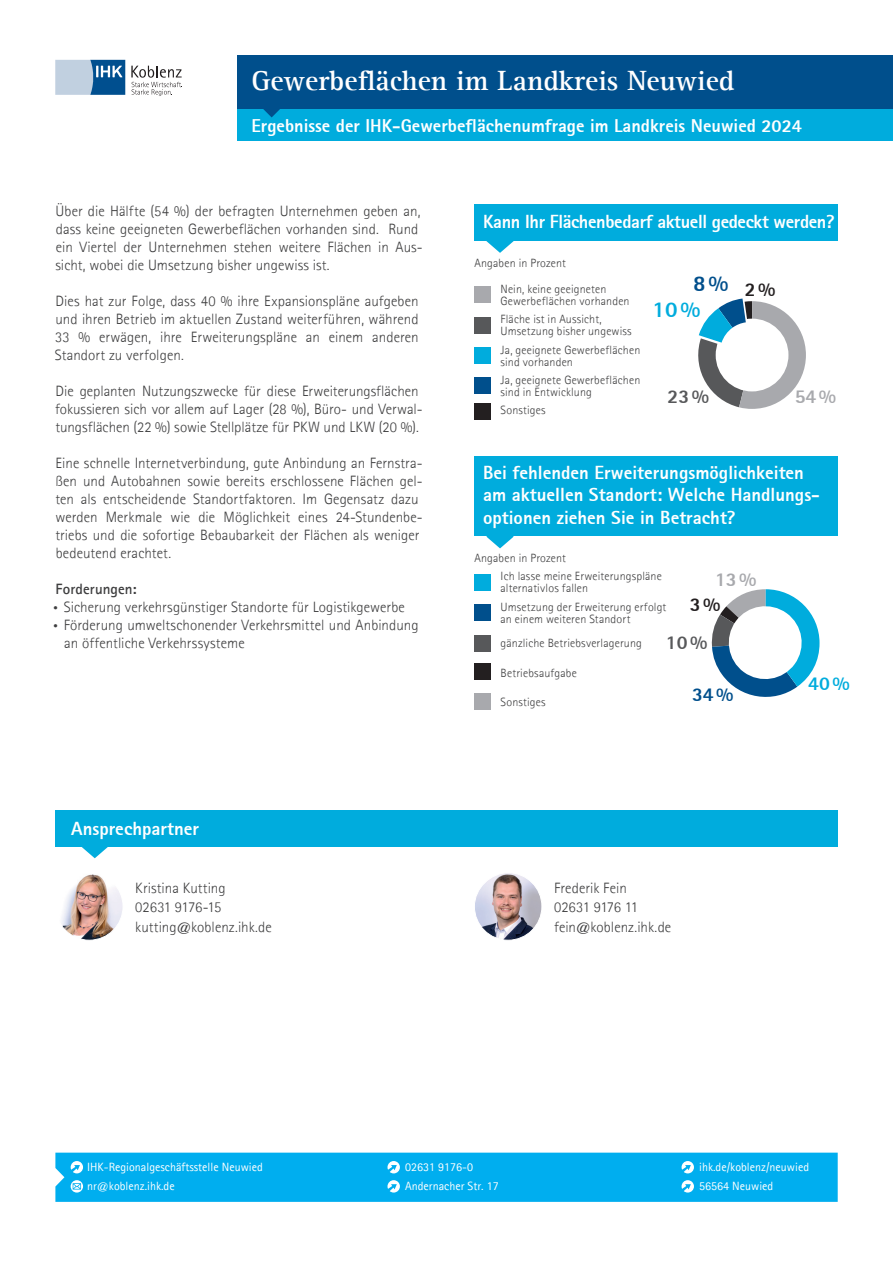
<style>
.page{position:relative;width:893px;height:1263px;background:#fff}
.page>*{position:absolute;margin:0;border:0;box-sizing:border-box;transform-origin:0 0}
.t1{font:700 28.5px "Agfa Rotis Serif";color:#fff}
.t2{font:800 22.5px "Agfa Rotis Sans Serif";color:#00acdd}
.t3{font:800 22.5px "Agfa Rotis Sans Serif";color:#004f8c}
.t4{font:800 19.5px "Agfa Rotis Sans Serif";color:#57585a}
.t5{font:800 19.5px "Agfa Rotis Sans Serif";color:#a8a9ad}
.t6{font:800 19.5px "Agfa Rotis Sans Serif";color:#231f20}
.t7{font:800 19.5px "Agfa Rotis Sans Serif";color:#00acdd}
.t8{font:800 19.5px "Agfa Rotis Sans Serif";color:#004f8c}
.t9{font:800 18.75px/22.5px "Agfa Rotis Sans Serif";color:#fff}
.t10{font:800 18.75px "Agfa Rotis Sans Serif";letter-spacing:-.02em;color:#fff}
.t11{font:800 18.3px "Agfa Rotis Sans Serif";color:#fff}
.t12{font:300 15px/18px "Agfa Rotis Sans Serif";color:#3e3e3f}
.t13{font:700 15px "Agfa Rotis Sans Serif";letter-spacing:.005em;color:#3e3e3f}
.t14{font:300 12px/12px "Agfa Rotis Sans Serif";letter-spacing:.015em;color:#3e3e3f}
.t15{font:12px "Agfa Rotis Sans Serif";color:#fff}
.s1{font-size:9px}
</style>
<div class="page">
<div style="left:474px;top:663px;width:16px;height:16px;background:#231f20"></div>
<div style="left:474px;top:694px;width:16px;height:16px;background:#a8a9ad"></div>
<svg style="left:55px;top:1152px;width:783px;height:50px;background:#09b1ef"></svg>
<img style="left:56px;top:873px;width:67px;height:67px;border-radius:34px">
<div style="left:55px;top:872px;width:68px;height:68px;border:1px solid #fff;border-radius:50%"></div>
<div style="left:55px;top:810px;width:783px;height:36px;background:#00acdd"></div>
<svg style="left:81px;top:846px;width:27px;height:12px"></svg>
<img style="left:474px;top:873px;width:68px;height:67px;border-radius:34px">
<div style="left:474px;top:872px;width:68px;height:68px;border:1px solid #fff;border-radius:50%"></div>
<svg style="left:131px;top:66px;width:51px;height:30px"></svg>
<svg style="left:55px;top:60px;width:70px;height:35px;background:#779fc1"></svg>
<div style="left:237px;top:109px;width:656px;height:32px;background:#00acdd"></div>
<div style="left:237px;top:55px;width:656px;height:54px;background:#004f8c"></div>
<svg style="left:263px;top:109px;width:17px;height:8px"></svg>
<div style="left:474px;top:204px;width:363px;height:37px;background:#00acdd"></div>
<svg style="left:486px;top:241px;width:28px;height:12px"></svg>
<div style="left:474px;top:286px;width:16px;height:17px;background:#a8a9ad"></div>
<div style="left:474px;top:317px;width:16px;height:16px;background:#57585a"></div>
<div style="left:474px;top:347px;width:16px;height:16px;background:#00acdd"></div>
<div style="left:474px;top:378px;width:16px;height:16px;background:#004f8c"></div>
<div style="left:474px;top:403px;width:16px;height:16px;background:#231f20"></div>
<div style="left:474px;top:456px;width:363px;height:80px;background:#00acdd"></div>
<svg style="left:486px;top:536px;width:28px;height:12px"></svg>
<div style="left:474px;top:574px;width:16px;height:16px;background:#00acdd"></div>
<div style="left:474px;top:604px;width:16px;height:17px;background:#004f8c"></div>
<svg style="left:711px;top:589px;width:108px;height:108px"></svg>
<div style="left:474px;top:635px;width:16px;height:16px;background:#57585a"></div>
<svg style="left:698px;top:298px;width:108px;height:111px"></svg>
<h1 class="t1" style="left:251px;top:63px;width:484px">Gewerbeflächen im Landkreis Neuwied</h1>
<p class="t11" style="left:251px;top:114px;width:552px">Ergebnisse der IHK-Gewerbeflächenumfrage im Landkreis Neuwied 2024</p>
<p class="t12" style="left:55px;top:202px;width:369px">Über die Hälfte (54 %) der befragten Unternehmen geben an, dass keine geeigneten Gewerbeflächen vorhanden sind. Rund ein Viertel der Unternehmen stehen weitere Flächen in Aus&shy;sicht, wobei die Umsetzung bisher ungewiss ist.</p>
<p class="t12" style="left:55px;top:292px;width:365px;text-align:justify">Dies hat zur Folge, dass 40 % ihre Expansionspläne aufgeben und ihren Betrieb im aktuellen Zustand weiterführen, während 33 % erwägen, ihre Erweiterungspläne an einem anderen Standort zu verfolgen.</p>
<p class="t12" style="left:55px;top:382px;width:369px">Die geplanten Nutzungszwecke für diese Erweiterungsflächen fokussieren sich vor allem auf Lager (28 %), Büro- und Verwal&shy;tungsflächen (22 %) sowie Stellplätze für PKW und LKW (20 %).</p>
<p class="t12" style="left:55px;top:454px;width:369px">Eine schnelle Internetverbindung, gute Anbindung an Fernstra&shy;ßen und Autobahnen sowie bereits erschlossene Flächen gel&shy;ten als entscheidende Standortfaktoren. Im Gegensatz dazu werden Merkmale wie die Möglichkeit eines 24-Stundenbe&shy;triebs und die sofortige Bebaubarkeit der Flächen als weniger bedeutend erachtet.</p>
<p class="t13" style="left:56px;top:579px;width:83px">Forderungen:</p>
<p class="t12" style="left:53px;top:598px;width:353px"><span class="s1">•</span> Sicherung verkehrsgünstiger Standorte für Logistikgewerbe</p>
<p class="t12" style="left:64px;top:616px;width:356px;text-indent:-11px"><span class="s1">•</span> Förderung umweltschonender Verkehrsmittel und Anbindung an öffentliche Verkehrssysteme</p>
<p class="t9" style="left:71px;top:817px;width:129px">Ansprechpartner</p>
<p class="t10" style="left:483px;top:210px;width:353px">Kann Ihr Flächenbedarf aktuell gedeckt werden?</p>
<p class="t14" style="left:474px;top:256px;width:93px">Angaben in Prozent</p>
<p class="t14" style="left:501px;top:282px;width:131px">Nein, keine geeigneten<br>Gewerbeflächen vorhanden</p>
<p class="t14" style="left:501px;top:313px;width:133px">Fläche ist in Aussicht,<br>Umsetzung bisher ungewiss</p>
<p class="t14" style="left:501px;top:343px;width:141px">Ja, geeignete Gewerbeflächen sind vorhanden</p>
<p class="t14" style="left:501px;top:374px;width:141px">Ja, geeignete Gewerbeflächen sind in Entwicklung</p>
<p class="t14" style="left:501px;top:404px;width:47px">Sonstiges</p>
<h2 class="t3" style="left:693px;top:269px;width:37px">8 %</h2>
<h2 class="t2" style="left:653px;top:295px;width:49px">10 %</h2>
<h3 class="t6" style="left:745px;top:277px;width:32px">2 %</h3>
<h3 class="t4" style="left:668px;top:384px;width:43px">23 %</h3>
<h3 class="t5" style="left:795px;top:384px;width:43px">54 %</h3>
<p class="t9" style="left:483px;top:461px;width:338px">Bei fehlenden Erweiterungsmöglichkeiten am aktuellen Standort: Welche Handlungs&shy;optionen ziehen Sie in Betracht?</p>
<p class="t14" style="left:474px;top:552px;width:93px">Angaben in Prozent</p>
<h3 class="t5" style="left:715px;top:567px;width:43px">13 %</h3>
<p class="t14" style="left:501px;top:570px;width:163px">Ich lasse meine Erweiterungspläne alternativlos fallen</p>
<p class="t14" style="left:501px;top:600px;width:167px">Umsetzung der Erweiterung erfolgt an einem weiteren Standort</p>
<p class="t14" style="left:501px;top:636px;width:143px">gänzliche Betriebsverlagerung</p>
<p class="t14" style="left:501px;top:666px;width:78px">Betriebsaufgabe</p>
<p class="t14" style="left:501px;top:696px;width:47px">Sonstiges</p>
<h3 class="t6" style="left:690px;top:592px;width:32px">3 %</h3>
<h3 class="t4" style="left:666px;top:630px;width:43px">10 %</h3>
<h3 class="t7" style="left:808px;top:671px;width:43px">40 %</h3>
<h3 class="t8" style="left:692px;top:682px;width:43px">34 %</h3>
<p class="t12" style="left:135px;top:877px;width:138px;line-height:19.5px">Kristina Kutting<br>02631 9176-15 kutting@koblenz.ihk.de</p>
<p class="t12" style="left:554px;top:877px;width:119px;line-height:19.5px">Frederik Fein<br>02631 9176 11 fein@koblenz.ihk.de</p>
<p class="t15" style="left:87px;top:1159px;width:177px">IHK-Regionalgeschäftsstelle Neuwied</p>
<p class="t15" style="left:405px;top:1159px;width:69px">02631 9176-0</p>
<p class="t15" style="left:699px;top:1159px;width:111px">ihk.de/koblenz/neuwied</p>
<p class="t15" style="left:87px;top:1179px;width:89px">nr@koblenz.ihk.de</p>
<p class="t15" style="left:405px;top:1179px;width:95px">Andernacher Str. 17</p>
<p class="t15" style="left:699px;top:1179px;width:76px">56564 Neuwied</p>
</div>
